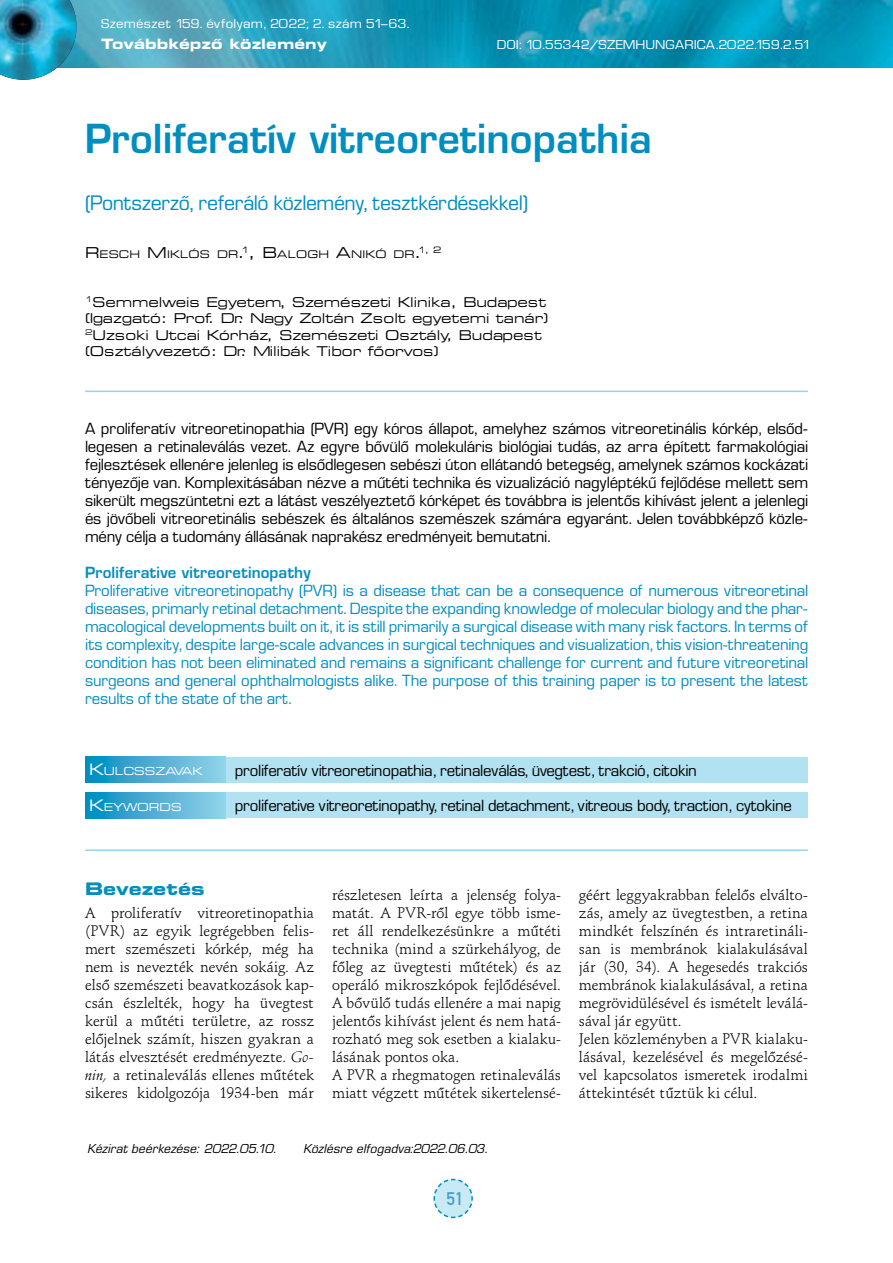
<style>
.page{position:relative;width:893px;height:1263px;background:#fff}
.page>*{position:absolute;margin:0;border:0;box-sizing:border-box;transform-origin:0 0}
.t1{font:39px "Square 721 Dm PFL";letter-spacing:.005em;color:#008ec0}
.t2{font:19.5px "Square 721 PFL";letter-spacing:.005em;color:#008ec0}
.t3{font:18px "DIN Mittelschrift Alt PFL";color:#4a9eca}
.t4{font:700 17.25px "Square 721 Ex PFL";letter-spacing:.01em;color:#008ec0}
.t5{font:15px/18px "Schneidler PFL";letter-spacing:-.005em;color:#000}
.t6{font:15px/18px "Square 721 PFL";letter-spacing:.005em;color:#000;text-align:justify}
.t7{font:15px/18px "Square 721 PFL";letter-spacing:.015em;color:#008ec0;text-align:justify}
.t8{font:15px "Square 721 Dm PFL";letter-spacing:.015em;color:#008ec0}
.t9{font:700 14.25px "Square 721 Ex PFL";letter-spacing:.005em;color:#fff}
.t10{font:13.5px/16.5px "Square 721 Ex PFL";color:#000}
.t11{font:12px "Square 721 PFL";letter-spacing:.035em;color:#fff;scale:1.1 1}
.t12{font:italic 12px "Square 721 PFL";letter-spacing:.01em;color:#000}
.t13{font:10.95px "Square 721 Ex PFL";color:#fff}
.t14{font:10.5px "Square 721 Ex PFL";letter-spacing:.015em;color:#000}
.s1{font-size:15px}
.s2{font-size:15.75px}
.s3{font-style:italic}
</style>
<div class="page">
<svg style="left:433px;top:1178px;width:40px;height:41px"></svg>
<img style="left:77px;top:0;width:816px;height:68px">
<hr style="left:85px;top:849px;width:723px;height:2px;background:#91d7ec">
<div style="left:85px;top:793px;width:723px;height:25px;background:#b2e2f1"></div>
<svg style="left:85px;top:793px;width:140px;height:25px;background:#4caed4"></svg>
<div style="left:85px;top:757px;width:723px;height:25px;background:#b2e2f1"></div>
<svg style="left:85px;top:757px;width:140px;height:25px;background:#4caed4"></svg>
<hr style="left:85px;top:391px;width:723px;height:1px;background:#91d7ec">
<img style="left:0;top:0;width:77px;height:80px">
<p class="t11" style="left:101px;top:16px;width:281px">Szemészet 159. évfolyam, 2022; 2. szám 51–63.</p>
<p class="t9" style="left:101px;top:35px;width:227px">Továbbképző közlemény</p>
<p class="t11" style="left:497px;top:37px;width:285px">DOI: 10.55342/SZEMHUNGARICA.2022.159.2.51</p>
<h1 class="t1" style="left:85px;top:114px;width:569px">Proliferatív vitreoretinopathia</h1>
<h2 class="t2" style="left:85px;top:191px;width:444px">(Pontszerző, referáló közlemény, tesztkérdésekkel)</h2>
<p class="t14" style="left:85px;top:248px;width:358px"><span class="s1">R</span> ESCH <span class="s1">M</span> IKLÓS DR<span class="s1">.</span><sup>1</sup><span class="s1">, B</span>ALOGH <span class="s1">A</span>NIKÓ DR<span class="s1">.</span><sup>1,</sup> <sup>2</sup></p>
<p class="t10" style="left:85px;top:293px;width:465px"><sup>1</sup>Semmelweis Egyetem, Szemészeti Klinika, Budapest (Igazgató: Prof. Dr. Nagy Zoltán Zsolt egyetemi tanár)<br><sup>2</sup>Uzsoki Utcai Kórház, Szemészeti Osztály, Budapest (Osztályvezető: Dr. Milibák Tibor főorvos)</p>
<p class="t6" style="left:85px;top:419px;width:724px">A proliferatív vitreoretinopathia (PVR) egy kóros állapot, amelyhez számos vitreoretinális kórkép, elsőd&shy;legesen a retinaleválás vezet. Az egyre bővülő molekuláris biológiai tudás, az arra épített farmakológiai fejlesztések ellenére jelenleg is elsődlegesen sebészi úton ellátandó betegség, amelynek számos kockázati tényezője van. Komplexitásában nézve a műtéti technika és vizualizáció nagyléptékű fejlődése mellett sem sikerült megszüntetni ezt a látást veszélyeztető kórképet és továbbra is jelentős kihívást jelent a jelenlegi és jövőbeli vitreoretinális sebészek és általános szemészek számára egyaránt. Jelen továbbképző közle&shy;mény célja a tudomány állásának naprakész eredményeit bemutatni.</p>
<p class="t8" style="left:85px;top:563px;width:227px">Proliferative vitreoretinopathy</p>
<p class="t7" style="left:85px;top:581px;width:724px">Proliferative vitreoretinopathy (PVR) is a disease that can be a consequence of numerous vitreoretinal diseases, primarly retinal detachment. Despite the expanding knowledge of molecular biology and the phar&shy;macological developments built on it, it is still primarily a surgical disease with many risk factors. In terms of its complexity, despite large-scale advances in surgical techniques and visualization, this vision-threatening condition has not been eliminated and remains a significant challenge for current and future vitreoretinal surgeons and general ophthalmologists alike. The purpose of this training paper is to present the latest results of the state of the art.</p>
<p class="t13" style="left:89px;top:765px;width:115px"><span class="s2">K</span>ULCSSZAVAK</p>
<p class="t6" style="left:235px;top:761px;width:463px">proliferatív vitreoretinopathia, retinaleválás, üvegtest, trakció, citokin</p>
<p class="t13" style="left:89px;top:801px;width:94px"><span class="s2">K</span>EYWORDS</p>
<p class="t6" style="left:235px;top:796px;width:558px">proliferative vitreoretinopathy, retinal detachment, vitreous body, traction, cytokine</p>
<p class="t4" style="left:85px;top:879px;width:121px">Bevezetés</p>
<p class="t5" style="left:85px;top:904px;width:230px;text-align:justify">A proliferatív vitreoretinopathia (PVR) az egyik legrégebben felis&shy;mert szemészeti kórkép, még ha nem is nevezték nevén sokáig. Az első szemészeti beavatkozások kap&shy;csán észlelték, hogy ha üvegtest kerül a műtéti területre, az rossz előjelnek számít, hiszen gyakran a látás elvesztését eredményezte. <span class="s3">Go&shy;nin,</span> a retinaleválás ellenes műtétek sikeres kidolgozója 1934-ben már</p>
<p class="t5" style="left:332px;top:886px;width:230px">részletesen leírta a jelenség folya&shy;matát. A PVR-ről egye több isme&shy;ret áll rendelkezésünkre a műtéti technika (mind a szürkehályog, de főleg az üvegtesti műtétek) és az operáló mikroszkópok fejlődésével.<br>A bővülő tudás ellenére a mai napig jelentős kihívást jelent és nem hatá&shy;rozható meg sok esetben a kialaku&shy;lásának pontos oka.<br>A PVR a rhegmatogen retinaleválás miatt végzett műtétek sikertelensé-</p>
<p class="t5" style="left:579px;top:886px;width:230px">géért leggyakrabban felelős elválto&shy;zás, amely az üvegtestben, a retina mindkét felszínén és intraretináli&shy;san is membránok kialakulásával jár (30, 34). A hegesedés trakciós membránok kialakulásával, a retina megrövidülésével és ismételt leválá&shy;sával jár együtt.<br>Jelen közleményben a PVR kialaku&shy;lásával, kezelésével és megelőzésé&shy;vel kapcsolatos ismeretek irodalmi áttekintését tűztük ki célul.</p>
<p class="t12" style="left:87px;top:1141px;width:191px">Kézirat beérkezése: 2022.05.10.</p>
<p class="t12" style="left:303px;top:1141px;width:187px">Közlésre elfogadva:2022.06.03.</p>
<p class="t3" style="left:447px;top:1188px;width:16px">51</p>
</div>
